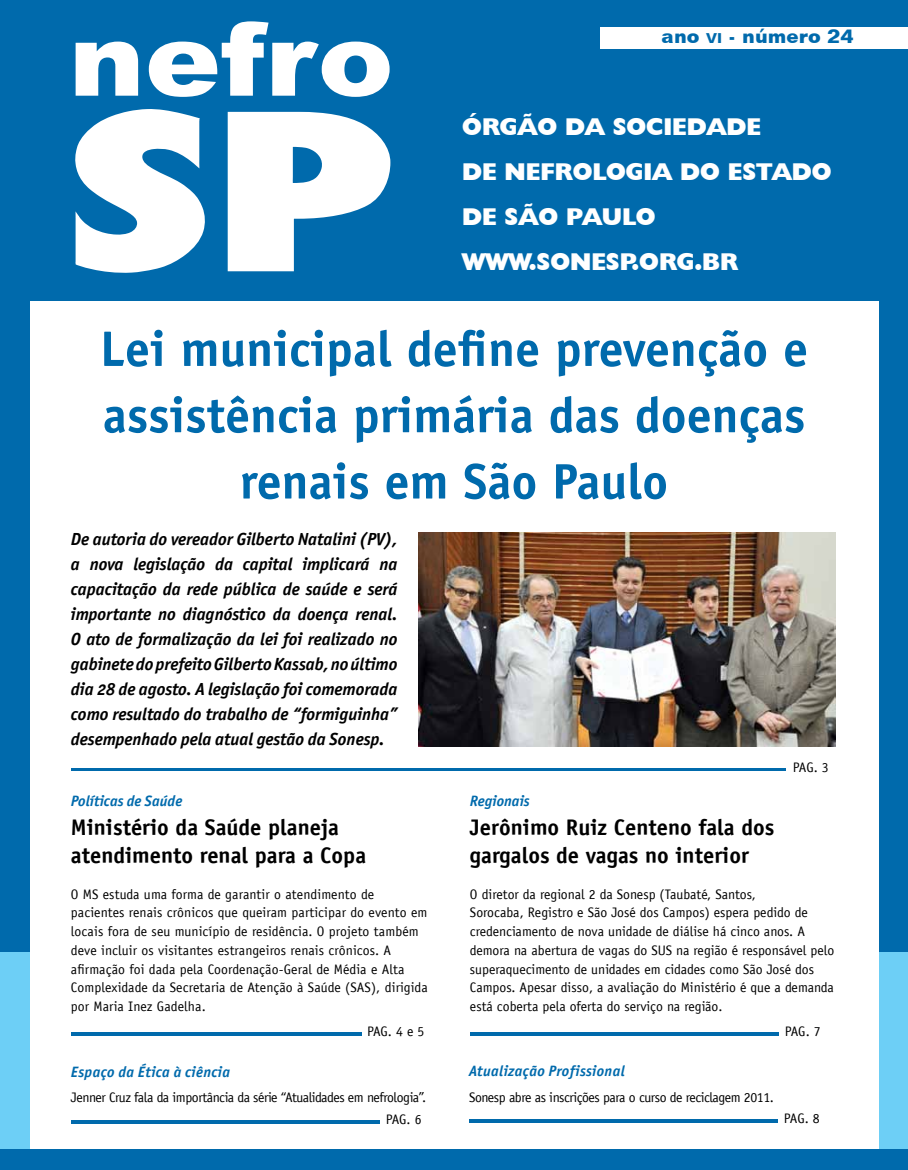
<style>
.page{position:relative;width:908px;height:1170px;background:#fff}
.page>*{position:absolute;margin:0;border:0;box-sizing:border-box;transform-origin:0 0}
.t1{font:700 50px/66.2px "Officina Sans";color:#006aac;text-align:center}
.t2{font:800 24.25px/45px "Humanist 521 BT";color:#fff}
.t3{font:700 22.5px/28.8px "Officina Sans";color:#000}
.t4{font:700 20px "Folio BT";color:#006aac}
.t5{font:17.5px/25px "Officina San ITC Bold Ital OS";letter-spacing:-.005em;color:#000;text-align:justify}
.t6{font:700 16.25px "Meta Plus";letter-spacing:.1em;color:#006aac}
.t7{font:15px "Officina San ITC Bold Ital OS";letter-spacing:.02em;color:#006aac}
.t8{font:15px "Officina San ITC Bold Ital OS";color:#006aac}
.t9{font:13.75px/18.8px "Officina Sans Std";color:#000}
.t10{font:13.75px "Officina Sans Std";letter-spacing:-.03em;color:#000}
.s1{font-size:13.75px}
</style>
<div class="page">
<div style="left:879px;top:0;width:28px;height:952px;background:#006aac"></div>
<div style="left:0;top:0;width:29px;height:952px;background:#006aac"></div>
<div style="left:879px;top:952px;width:28px;height:217px;background:#6dcff6"></div>
<div style="left:0;top:952px;width:29px;height:217px;background:#6dcff6"></div>
<div style="left:0;top:1149px;width:907px;height:20px;background:#006aac"></div>
<div style="left:0;top:0;width:907px;height:300px;background:#006aac"></div>
<svg style="left:76px;top:21px;width:313px;height:76px"></svg>
<svg style="left:227px;top:111px;width:164px;height:161px"></svg>
<svg style="left:75px;top:109px;width:130px;height:164px"></svg>
<div style="left:600px;top:27px;width:307px;height:22px;background:#fff"></div>
<hr style="left:71px;top:1032px;width:290px;height:4px;background:#006aac">
<hr style="left:71px;top:768px;width:714px;height:3px;background:#006aac">
<hr style="left:469px;top:1032px;width:309px;height:4px;background:#006aac">
<hr style="left:71px;top:1120px;width:308px;height:3px;background:#006aac">
<hr style="left:469px;top:1119px;width:308px;height:3px;background:#006aac">
<img style="left:418px;top:532px;width:417px;height:214px">
<h3 class="t4" style="left:661px;top:23px;width:193px">ano <span class="s1">VI</span> - número 24</h3>
<p class="t6" style="left:636px;top:33px;width:188px">agosto/setembro 2011</p>
<h2 class="t2" style="left:462px;top:103px;width:371px">ÓRGÃO DA SOCIEDADE<br>DE NEFROLOGIA DO ESTADO<br>DE SÃO PAULO<br>WWW.SONESP.ORG.BR</h2>
<h1 class="t1" style="left:100px;top:315px;width:709px">Lei municipal define prevenção e assistência primária das doenças renais em São Paulo</h1>
<p class="t5" style="left:71px;top:526px;width:328px">De autoria do vereador Gilberto Natalini (PV), a nova legislação da capital implicará na capacitação da rede pública de saúde e será importante no diagnóstico da doença renal.<br>O ato de formalização da lei foi realizado no gabinete do prefeito Gilberto Kassab, no último dia 28 de agosto. A legislação foi comemorada como resultado do trabalho de “formiguinha” desempenhado pela atual gestão da Sonesp.</p>
<p class="t8" style="left:71px;top:791px;width:113px">Políticas de Saúde</p>
<h3 class="t3" style="left:71px;top:812px;width:296px">Ministério da Saúde planeja atendimento renal para a Copa</h3>
<p class="t9" style="left:71px;top:884px;width:358px">O MS estuda uma forma de garantir o atendimento de pacientes renais crônicos que queiram participar do evento em locais fora de seu município de residência. O projeto também deve incluir os visitantes estrangeiros renais crônicos. A afirmação foi dada pela Coordenação-Geral de Média e Alta Complexidade da Secretaria de Atenção à Saúde (SAS), dirigida por Maria Inez Gadelha.</p>
<p class="t9" style="left:367px;top:1022px;width:59px">PAG. 4 e 5</p>
<p class="t7" style="left:71px;top:1062px;width:161px">Espaço da Ética à ciência</p>
<p class="t10" style="left:71px;top:1089px;width:356px">Jenner Cruz fala da importância da série “Atualidades em nefrologia”.</p>
<p class="t9" style="left:792px;top:757px;width:37px">PAG. 3</p>
<p class="t8" style="left:469px;top:791px;width:61px">Regionais</p>
<h3 class="t3" style="left:469px;top:812px;width:306px">Jerônimo Ruiz Centeno fala dos gargalos de vagas no interior</h3>
<p class="t9" style="left:469px;top:884px;width:365px">O diretor da regional 2 da Sonesp (Taubaté, Santos,<br>Sorocaba, Registro e São José dos Campos) espera pedido de credenciamento de nova unidade de diálise há cinco anos. A demora na abertura de vagas do SUS na região é responsável pelo superaquecimento de unidades em cidades como São José dos Campos. Apesar disso, a avaliação do Ministério é que a demanda está coberta pela oferta do serviço na região.</p>
<p class="t9" style="left:784px;top:1022px;width:37px">PAG. 7</p>
<p class="t7" style="left:469px;top:1061px;width:157px">Atualização Profissional</p>
<p class="t10" style="left:469px;top:1088px;width:306px">Sonesp abre as inscrições para o curso de reciclagem 2011.</p>
<p class="t9" style="left:385px;top:1109px;width:37px">PAG. 6</p>
<p class="t9" style="left:783px;top:1109px;width:37px">PAG. 8</p>
</div>
